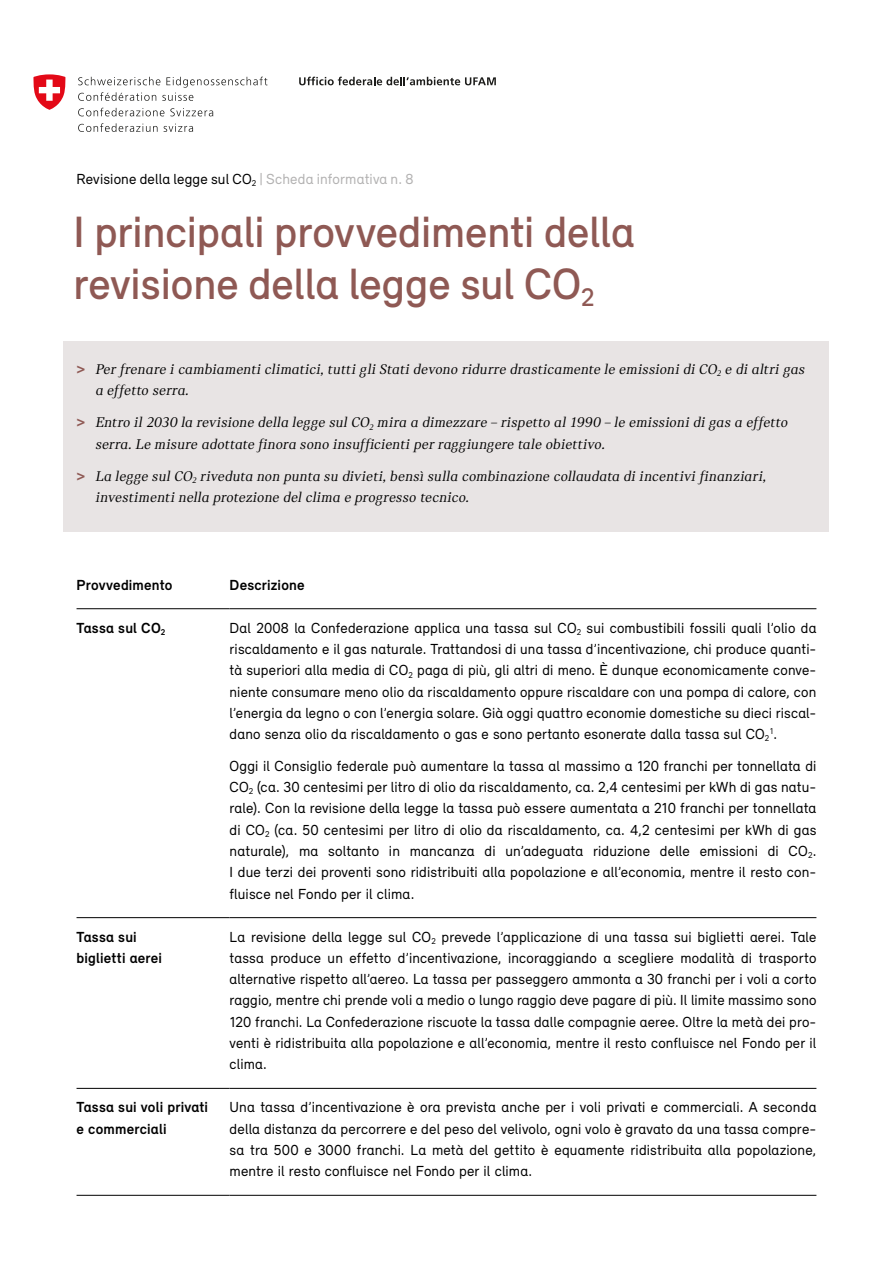
<style>
.page{position:relative;width:893px;height:1263px;background:#fff}
.page>*{position:absolute;margin:0;border:0;box-sizing:border-box;transform-origin:0 0}
._07_Kapiteltitel{font:500 45px/52.5px "Relevant";color:#8f5954}
._07_Grundtext{font:15px/21.3px "Relevant";letter-spacing:.01em;color:#000;text-align:justify}
._07_Lead{font:italic 15px/21.3px "Catalog";letter-spacing:.015em;color:#000}
._07_Grundtext-2{font:700 15px/21.3px "Relevant";letter-spacing:.015em;color:#000}
._07_Kapiteltitel-2{font:15px "Relevant";letter-spacing:.01em;color:#000}
._07_Grundtext-3{font:8.7px "Relevant";color:#000}
.s1{color:#b3b2b2}
.s2{font-family:"Relevant";font-weight:700;font-style:normal;font-size:16.5px;color:#8f5954}
.s3{font-size:15px}
</style>
<div class="page">
<div style="left:64px;top:341px;width:765px;height:190px;background:#e8e4e4"></div>
<hr style="left:77px;top:608px;width:153px;height:1px;background:#000">
<hr style="left:230px;top:608px;width:586px;height:1px;background:#000">
<hr style="left:77px;top:917px;width:153px;height:1px;background:#000">
<hr style="left:230px;top:917px;width:586px;height:1px;background:#000">
<hr style="left:77px;top:1088px;width:153px;height:1px;background:#000">
<hr style="left:230px;top:1088px;width:586px;height:1px;background:#000">
<hr style="left:77px;top:1195px;width:153px;height:1px;background:#000">
<hr style="left:230px;top:1195px;width:586px;height:1px;background:#000">
<svg style="left:299px;top:77px;width:197px;height:8px"></svg>
<svg style="left:78px;top:77px;width:189px;height:24px"></svg>
<svg style="left:78px;top:108px;width:86px;height:8px"></svg>
<svg style="left:170px;top:108px;width:43px;height:8px"></svg>
<svg style="left:78px;top:123px;width:80px;height:9px"></svg>
<svg style="left:164px;top:124px;width:29px;height:8px"></svg>
<svg style="left:33px;top:74px;width:33px;height:36px"></svg>
<h1 class="_07_Kapiteltitel-2" style="left:77px;top:170px;width:338px">Revisione della legge sul CO<sub>2</sub> <span class="s1">| Scheda informativa n. 8</span></h1>
<h1 class="_07_Kapiteltitel" style="left:74px;top:205px;width:563px">I principali provvedimenti della revisione della legge sul CO<sub>2</sub></h1>
<p class="_07_Lead" style="left:96px;top:359px;width:711px;text-indent:-19px"><span class="s2">&gt;</span> Per frenare i cambiamenti climatici, tutti gli Stati devono ridurre drasticamente le emissioni di CO<sub>2</sub> e di altri gas a effetto serra.</p>
<p class="_07_Lead" style="left:96px;top:412px;width:694px;text-indent:-19px"><span class="s2">&gt;</span> Entro il 2030 la revisione della legge sul CO<sub>2</sub> mira a dimezzare – rispetto al 1990 – le emissioni di gas a effetto serra. Le misure adottate finora sono insufficienti per raggiungere tale obiettivo.</p>
<p class="_07_Lead" style="left:96px;top:465px;width:672px;text-indent:-19px"><span class="s2">&gt;</span> La legge sul CO<sub>2</sub> riveduta non punta su divieti, bensì sulla combinazione collaudata di incentivi finanziari, investimenti nella protezione del clima e progresso tecnico.</p>
<p class="_07_Grundtext-2" style="left:77px;top:574px;width:97px">Provvedimento</p>
<p class="_07_Grundtext-2" style="left:230px;top:574px;width:77px">Descrizione</p>
<p class="_07_Grundtext-2" style="left:77px;top:617px;width:90px">Tassa sul CO<sub>2</sub></p>
<p class="_07_Grundtext" style="left:230px;top:617px;width:588px">Dal 2008 la Confederazione applica una tassa sul CO<sub>2</sub> sui combustibili fossili quali l’olio da riscaldamento e il gas naturale. Trattandosi di una tassa d’incentivazione, chi produce quanti&shy;tà superiori alla media di CO<sub>2</sub> paga di più, gli altri di meno. È dunque economicamente conve&shy;niente consumare meno olio da riscaldamento oppure riscaldare con una pompa di calore, con l’energia da legno o con l’energia solare. Già oggi quattro economie domestiche su dieci riscal&shy;dano senza olio da riscaldamento o gas e sono pertanto esonerate dalla tassa sul CO<sub>2</sub></p>
<p class="_07_Grundtext-3" style="left:770px;top:726px;width:9px">1<span class="s3">.</span></p>
<p class="_07_Grundtext" style="left:230px;top:755px;width:588px">Oggi il Consiglio federale può aumentare la tassa al massimo a 120 franchi per tonnellata di CO<sub>2</sub> (ca. 30 centesimi per litro di olio da riscaldamento, ca. 2,4 centesimi per kWh di gas natu&shy;rale). Con la revisione della legge la tassa può essere aumentata a 210 franchi per tonnellata di CO<sub>2</sub> (ca. 50 centesimi per litro di olio da riscaldamento, ca. 4,2 centesimi per kWh di gas naturale), ma soltanto in mancanza di un’adeguata riduzione delle emissioni di CO<sub>2</sub>.<br>I due terzi dei proventi sono ridistribuiti alla popolazione e all’economia, mentre il resto con&shy;fluisce nel Fondo per il clima.</p>
<p class="_07_Grundtext-2" style="left:77px;top:926px;width:87px">Tassa sui biglietti aerei</p>
<p class="_07_Grundtext" style="left:230px;top:926px;width:588px">La revisione della legge sul CO<sub>2</sub> prevede l’applicazione di una tassa sui biglietti aerei. Tale tassa produce un effetto d’incentivazione, incoraggiando a scegliere modalità di trasporto alternative rispetto all’aereo. La tassa per passeggero ammonta a 30 franchi per i voli a corto raggio, mentre chi prende voli a medio o lungo raggio deve pagare di più. Il limite massimo sono 120 franchi. La Confederazione riscuote la tassa dalle compagnie aeree. Oltre la metà dei pro&shy;venti è ridistribuita alla popolazione e all’economia, mentre il resto confluisce nel Fondo per il clima.</p>
<p class="_07_Grundtext-2" style="left:77px;top:1096px;width:133px">Tassa sui voli privati e commerciali</p>
<p class="_07_Grundtext" style="left:230px;top:1096px;width:588px">Una tassa d’incentivazione è ora prevista anche per i voli privati e commerciali. A seconda della distanza da percorrere e del peso del velivolo, ogni volo è gravato da una tassa compre&shy;sa tra 500 e 3000 franchi. La metà del gettito è equamente ridistribuita alla popolazione, mentre il resto confluisce nel Fondo per il clima.</p>
</div>
